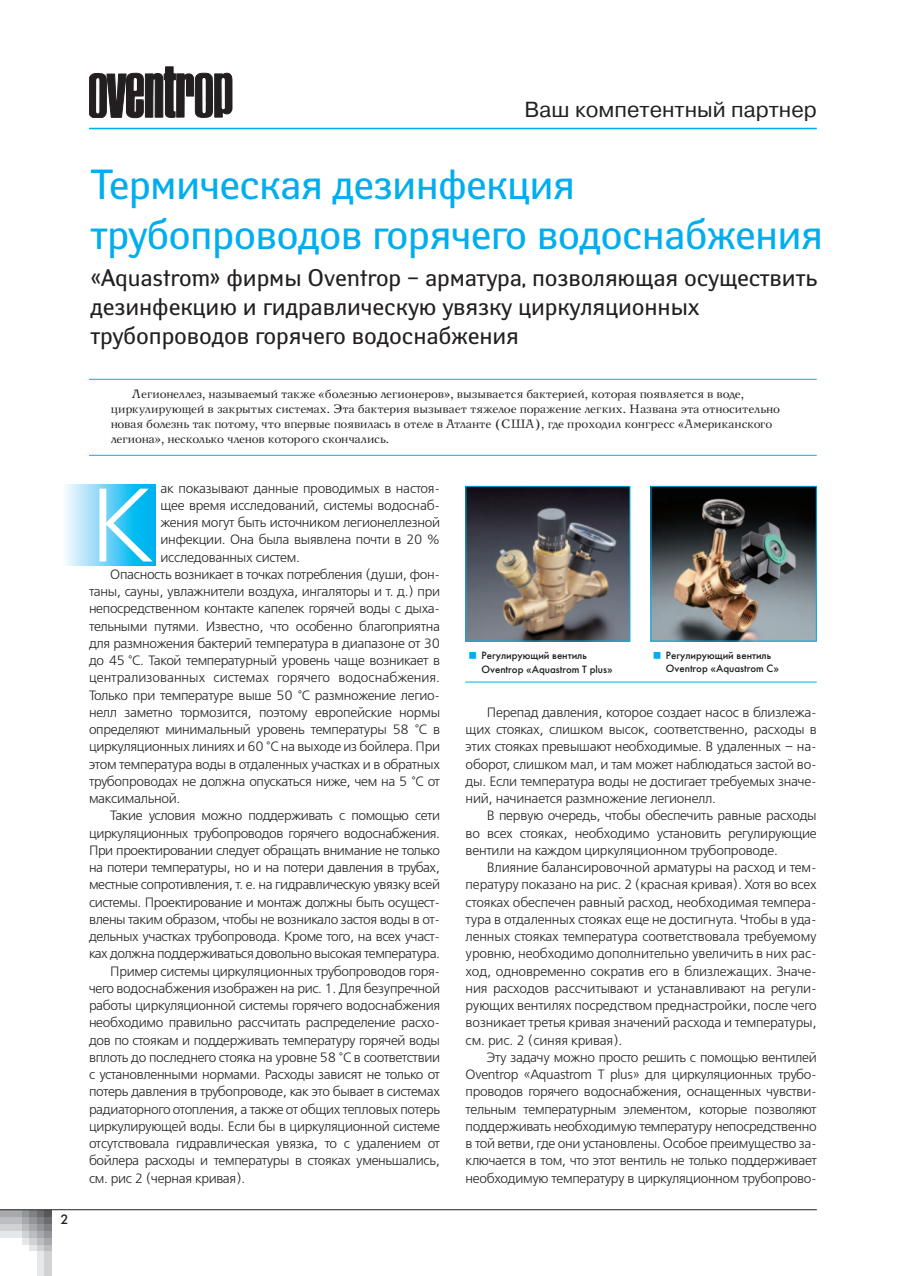
<style>
.page{position:relative;width:915px;height:1276px;background:#fff}
.page>*{position:absolute;margin:0;border:0;box-sizing:border-box;transform-origin:0 0}
.t1{font:104.1px "Free Set C";color:#fff}
.t2{font:42px/50.4px "Yanus C";letter-spacing:-.015em;color:#00aeef}
.t3{font:24px/28.8px "Yanus C";letter-spacing:-.005em;color:#231f20}
.t4{font:21.75px "Pragmatica C";color:#231f20}
.t5{font:13.5px/17.2px "Free Set C";letter-spacing:-.025em;color:#231f20;text-align:justify}
.t6{font:13.5px "Free Set C";color:#231f20}
.t7{font:13.5px "Futuris C";color:#231f20}
.t8{font:12px/15px "New Journal C";letter-spacing:-.02em;color:#231f20}
.t9{font:10.5px/13.5px "Futuris C";color:#231f20}
</style>
<div class="page">
<svg style="left:65px;top:484px;width:90px;height:81px;background:#67d0f5"></svg>
<svg style="left:22px;top:1210px;width:7px;height:6px"></svg>
<div style="left:22px;top:1216px;width:7px;height:7px;background:#a8a9ad"></div>
<div style="left:22px;top:1223px;width:7px;height:7px;background:#bcbdc0"></div>
<div style="left:22px;top:1230px;width:7px;height:7px;background:#d1d2d4"></div>
<div style="left:22px;top:1237px;width:7px;height:7px;background:#e6e7e9"></div>
<svg style="left:29px;top:1210px;width:8px;height:6px"></svg>
<div style="left:29px;top:1216px;width:8px;height:7px;background:#939598"></div>
<div style="left:29px;top:1223px;width:8px;height:7px;background:#a8a9ad"></div>
<div style="left:29px;top:1230px;width:8px;height:7px;background:#bcbdc0"></div>
<div style="left:29px;top:1237px;width:8px;height:7px;background:#d1d2d4"></div>
<div style="left:29px;top:1244px;width:8px;height:7px;background:#e6e7e9"></div>
<svg style="left:37px;top:1210px;width:8px;height:6px"></svg>
<div style="left:37px;top:1216px;width:8px;height:7px;background:#808285"></div>
<div style="left:37px;top:1223px;width:8px;height:7px;background:#939598"></div>
<div style="left:37px;top:1230px;width:8px;height:7px;background:#a8a9ad"></div>
<div style="left:37px;top:1237px;width:8px;height:7px;background:#bcbdc0"></div>
<div style="left:37px;top:1244px;width:8px;height:7px;background:#d1d2d4"></div>
<div style="left:37px;top:1251px;width:8px;height:25px;background:#e6e7e9"></div>
<svg style="left:45px;top:1210px;width:7px;height:6px"></svg>
<div style="left:45px;top:1216px;width:7px;height:7px;background:#6c6d70"></div>
<div style="left:45px;top:1223px;width:7px;height:7px;background:#808285"></div>
<div style="left:45px;top:1230px;width:7px;height:7px;background:#939598"></div>
<div style="left:45px;top:1237px;width:7px;height:7px;background:#a8a9ad"></div>
<div style="left:45px;top:1244px;width:7px;height:7px;background:#bcbdc0"></div>
<div style="left:45px;top:1251px;width:7px;height:25px;background:#d1d2d4"></div>
<svg style="left:0;top:1210px;width:22px;height:6px"></svg>
<div style="left:0;top:1216px;width:22px;height:7px;background:#bcbdc0"></div>
<div style="left:0;top:1223px;width:22px;height:7px;background:#d1d2d4"></div>
<div style="left:0;top:1230px;width:22px;height:7px;background:#e6e7e9"></div>
<hr style="left:0;top:1209px;width:816px;height:1px;background:#231f20">
<hr style="left:89px;top:455px;width:727px;height:1px;background:#00aeef">
<hr style="left:89px;top:379px;width:727px;height:1px;background:#00aeef">
<svg style="left:89px;top:66px;width:143px;height:53px"></svg>
<hr style="left:89px;top:128px;width:727px;height:1px;background:#00aeef">
<img style="left:467px;top:488px;width:161px;height:151px">
<div style="left:465px;top:486px;width:165px;height:155px;border:1px solid #00aeef"></div>
<img style="left:652px;top:488px;width:162px;height:151px">
<hr style="left:465px;top:682px;width:351px;height:1px;background:#00aeef">
<p class="t7" style="left:60px;top:1214px;width:9px">2</p>
<h3 class="t4" style="left:524px;top:101px;width:293px">Ваш компетентный партнер</h3>
<h2 class="t2" style="left:90px;top:163px;width:734px">Термическая дезинфекция трубопроводов горячего водоснабжения</h2>
<h3 class="t3" style="left:90px;top:266px;width:728px">«Aquastrom» фирмы Oventrop – арматура, позволяющая осуществить дезинфекцию и гидравлическую увязку циркуляционных трубопроводов горячего водоснабжения</h3>
<p class="t8" style="left:111px;top:387px;width:670px;text-indent:21px">Легионеллез, называемый также «болезнью легионеров», вызывается бактерией, которая появляется в воде, циркулирующей в закрытых системах. Эта бактерия вызывает тяжелое поражение легких. Названа эта относительно новая болезнь так потому, что впервые появилась в отеле в Атланте (США), где проходил конгресс «Американского легиона», несколько членов которого скончались.</p>
<h1 class="t1" style="left:89px;top:487px;width:67px">К</h1>
<p class="t5" style="left:160px;top:480px;width:281px">ак показывают данные проводимых в настоя-</p>
<p class="t5" style="left:160px;top:498px;width:281px">щее время исследований, системы водоснаб-</p>
<p class="t5" style="left:160px;top:515px;width:281px">жения могут быть источником легионеллезной</p>
<p class="t5" style="left:160px;top:532px;width:281px">инфекции. Она была выявлена почти в 20 %</p>
<p class="t5" style="left:160px;top:549px;width:141px">исследованных систем.</p>
<p class="t5" style="left:110px;top:567px;width:331px">Опасность возникает в точках потребления (души, фон-</p>
<p class="t5" style="left:89px;top:584px;width:352px">таны, сауны, увлажнители воздуха, ингаляторы и т. д.) при</p>
<p class="t5" style="left:89px;top:601px;width:352px">непосредственном контакте капелек горячей воды с дыха-</p>
<p class="t5" style="left:89px;top:618px;width:352px">тельными путями. Известно, что особенно благоприятна</p>
<p class="t5" style="left:89px;top:636px;width:352px">для размножения бактерий температура в диапазоне от 30</p>
<p class="t5" style="left:89px;top:653px;width:352px">до 45 °C. Такой температурный уровень чаще возникает в</p>
<p class="t6" style="left:89px;top:672px;width:352px">централизованных системах горячего водоснабжения.</p>
<p class="t5" style="left:89px;top:687px;width:352px">Только при температуре выше 50 °C размножение легио-</p>
<p class="t5" style="left:89px;top:705px;width:352px">нелл заметно тормозится, поэтому европейские нормы</p>
<p class="t5" style="left:89px;top:722px;width:352px">определяют минимальный уровень температуры 58 °C в</p>
<p class="t5" style="left:89px;top:739px;width:352px">циркуляционных линиях и 60 °С на выходе из бойлера. При</p>
<p class="t5" style="left:89px;top:756px;width:352px">этом температура воды в отдаленных участках и в обратных</p>
<p class="t5" style="left:89px;top:774px;width:352px">трубопроводах не должна опускаться ниже, чем на 5 °C от</p>
<p class="t5" style="left:89px;top:791px;width:93px">максимальной.</p>
<p class="t5" style="left:110px;top:808px;width:331px">Такие условия можно поддерживать с помощью сети</p>
<p class="t5" style="left:89px;top:825px;width:352px">циркуляционных трубопроводов горячего водоснабжения.</p>
<p class="t5" style="left:89px;top:843px;width:352px">При проектировании следует обращать внимание не только</p>
<p class="t5" style="left:89px;top:860px;width:352px">на потери температуры, но и на потери давления в трубах,</p>
<p class="t5" style="left:89px;top:877px;width:352px">местные сопротивления, т. е. на гидравлическую увязку всей</p>
<p class="t5" style="left:89px;top:894px;width:352px">системы. Проектирование и монтаж должны быть осущест-</p>
<p class="t5" style="left:89px;top:912px;width:352px">влены таким образом, чтобы не возникало застоя воды в от-</p>
<p class="t5" style="left:89px;top:929px;width:352px">дельных участках трубопровода. Кроме того, на всех участ-</p>
<p class="t5" style="left:89px;top:946px;width:352px">ках должна поддерживаться довольно высокая температура.</p>
<p class="t5" style="left:110px;top:963px;width:331px">Пример системы циркуляционных трубопроводов горя-</p>
<p class="t5" style="left:89px;top:981px;width:352px">чего водоснабжения изображен на рис. 1. Для безупречной</p>
<p class="t5" style="left:89px;top:998px;width:352px">работы циркуляционной системы горячего водоснабжения</p>
<p class="t5" style="left:89px;top:1015px;width:352px">необходимо правильно рассчитать распределение расхо-</p>
<p class="t5" style="left:89px;top:1032px;width:352px">дов по стоякам и поддерживать температуру горячей воды</p>
<p class="t5" style="left:89px;top:1050px;width:352px">вплоть до последнего стояка на уровне 58 °C в соответствии</p>
<p class="t5" style="left:89px;top:1067px;width:352px">с установленными нормами. Расходы зависят не только от</p>
<p class="t5" style="left:89px;top:1084px;width:352px">потерь давления в трубопроводе, как это бывает в системах</p>
<p class="t5" style="left:89px;top:1101px;width:352px">радиаторного отопления, а также от общих тепловых потерь</p>
<p class="t5" style="left:89px;top:1119px;width:352px">циркулирующей воды. Если бы в циркуляционной системе</p>
<p class="t5" style="left:89px;top:1136px;width:352px">отсутствовала гидравлическая увязка, то с удалением от</p>
<p class="t5" style="left:89px;top:1153px;width:352px">бойлера расходы и температуры в стояках уменьшались,</p>
<p class="t5" style="left:89px;top:1170px;width:158px">см. рис 2 (черная кривая).</p>
<p class="t9" style="left:481px;top:650px;width:132px">Регулирующий вентиль<br>Oventrop «Aquastrom T plus»</p>
<p class="t9" style="left:665px;top:649px;width:114px">Регулирующий вентиль<br>Oventrop «Aquastrom C»</p>
<p class="t5" style="left:465px;top:705px;width:352px;text-indent:21px">Перепад давления, которое создает насос в близлежа&shy;щих стояках, слишком высок, соответственно, расходы в этих стояках превышают необходимые. В удаленных – на&shy;оборот, слишком мал, и там может наблюдаться застой во&shy;ды. Если температура воды не достигает требуемых значе&shy;ний, начинается размножение легионелл.</p>
<p class="t5" style="left:465px;top:808px;width:352px;text-indent:21px">В первую очередь, чтобы обеспечить равные расходы во всех стояках, необходимо установить регулирующие вентили на каждом циркуляционном трубопроводе.</p>
<p class="t5" style="left:465px;top:860px;width:352px;text-indent:21px">Влияние балансировочной арматуры на расход и тем&shy;пературу показано на рис. 2 (красная кривая). Хотя во всех стояках обеспечен равный расход, необходимая темпера&shy;тура в отдаленных стояках еще не достигнута. Чтобы в уда&shy;ленных стояках температура соответствовала требуемому уровню, необходимо дополнительно увеличить в них рас&shy;ход, одновременно сократив его в близлежащих. Значе&shy;ния расходов рассчитывают и устанавливают на регули&shy;рующих вентилях посредством преднастройки, после чего возникает третья кривая значений расхода и температуры, см. рис. 2 (синяя кривая).</p>
<p class="t5" style="left:465px;top:1050px;width:352px;text-indent:21px">Эту задачу можно просто решить с помощью вентилей Oventrop «Aquastrom T plus» для циркуляционных трубо&shy;проводов горячего водоснабжения, оснащенных чувстви&shy;тельным температурным элементом, которые позволяют поддерживать необходимую температуру непосредственно в той ветви, где они установлены. Особое преимущество за&shy;ключается в том, что этот вентиль не только поддерживает необходимую температуру в циркуляционном трубопрово-</p>
</div>
